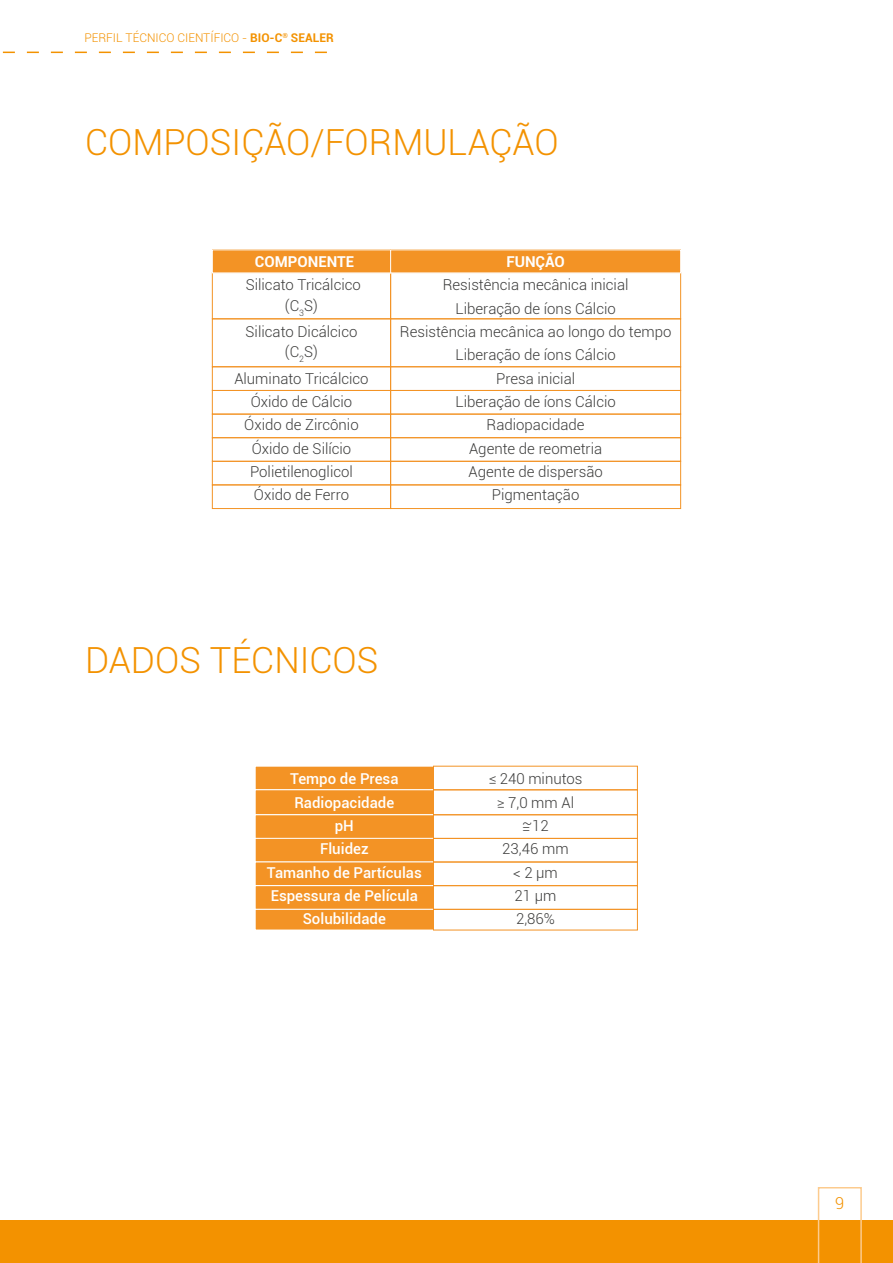
<style>
.page{position:relative;width:893px;height:1263px;background:#fff}
.page>*{position:absolute;margin:0;border:0;box-sizing:border-box;transform-origin:0 0}
.t1{font:300 36px "Roboto";color:#f39200}
.t2{font:300 16.5px "Roboto";color:#f39200}
.t3{font:300 15px/23.4px "Roboto";color:#3c3c3b;text-align:center}
.t4{font:500 15px/23.4px "Roboto";color:#fff;text-align:center}
.t5{font:700 15px "Roboto";color:#fff}
.t6{font:300 12px "Roboto";color:#f39200}
.s1{font-weight:700}
</style>
<div class="page">
<div style="left:0;top:1219px;width:893px;height:44px;background:#f39200"></div>
<svg style="left:818px;top:1187px;width:44px;height:76px"></svg>
<svg style="left:2px;top:52px;width:325px;height:1px"></svg>
<div style="left:212px;top:414px;width:179px;height:24px;border:1px solid #f39325"></div>
<div style="left:212px;top:437px;width:179px;height:25px;border:1px solid #f39325"></div>
<div style="left:212px;top:461px;width:179px;height:24px;border:1px solid #f39325"></div>
<div style="left:212px;top:484px;width:179px;height:25px;border:1px solid #f39325"></div>
<div style="left:212px;top:366px;width:179px;height:25px;border:1px solid #f39325"></div>
<div style="left:390px;top:366px;width:291px;height:25px;border:1px solid #f39325"></div>
<div style="left:212px;top:318px;width:179px;height:49px;border:1px solid #f39325"></div>
<div style="left:390px;top:318px;width:291px;height:49px;border:1px solid #f39325"></div>
<div style="left:212px;top:272px;width:179px;height:47px;border:1px solid #f39325"></div>
<div style="left:390px;top:272px;width:291px;height:47px;border:1px solid #f39325"></div>
<div style="left:390px;top:414px;width:291px;height:24px;border:1px solid #f39325"></div>
<div style="left:390px;top:437px;width:291px;height:25px;border:1px solid #f39325"></div>
<div style="left:390px;top:461px;width:291px;height:24px;border:1px solid #f39325"></div>
<div style="left:390px;top:484px;width:291px;height:25px;border:1px solid #f39325"></div>
<div style="left:212px;top:250px;width:179px;height:23px;background:#f39325"></div>
<div style="left:391px;top:250px;width:290px;height:23px;background:#f39325"></div>
<div style="left:255px;top:766px;width:178px;height:24px;background:#f39325"></div>
<div style="left:255px;top:790px;width:178px;height:25px;background:#f39325"></div>
<div style="left:255px;top:789px;width:179px;height:26px;border:1px solid #fff"></div>
<div style="left:255px;top:815px;width:178px;height:23px;background:#f39325"></div>
<div style="left:255px;top:814px;width:179px;height:25px;border:1px solid #fff"></div>
<div style="left:255px;top:838px;width:178px;height:24px;background:#f39325"></div>
<div style="left:255px;top:838px;width:179px;height:24px;border:1px solid #fff"></div>
<div style="left:255px;top:862px;width:178px;height:24px;background:#f39325"></div>
<div style="left:255px;top:861px;width:179px;height:25px;border:1px solid #fff"></div>
<div style="left:255px;top:886px;width:178px;height:23px;background:#f39325"></div>
<div style="left:255px;top:885px;width:179px;height:25px;border:1px solid #fff"></div>
<div style="left:255px;top:909px;width:178px;height:21px;background:#f39325"></div>
<div style="left:255px;top:909px;width:179px;height:21px;border:1px solid #fff"></div>
<div style="left:433px;top:789px;width:205px;height:26px;border:1px solid #f39325"></div>
<div style="left:433px;top:814px;width:205px;height:25px;border:1px solid #f39325"></div>
<div style="left:433px;top:838px;width:205px;height:24px;border:1px solid #f39325"></div>
<div style="left:433px;top:861px;width:205px;height:25px;border:1px solid #f39325"></div>
<div style="left:433px;top:885px;width:205px;height:25px;border:1px solid #f39325"></div>
<div style="left:433px;top:909px;width:205px;height:21px;border:1px solid #f39325"></div>
<p class="t6" style="left:84px;top:29px;width:251px">PERFIL TÉCNICO CIENTÍFICO - <span class="s1">BIO-C</span><sup>®</sup> <span class="s1">SEALER</span></p>
<h1 class="t1" style="left:85px;top:117px;width:475px">COMPOSIÇÃO/FORMULAÇÃO</h1>
<p class="t5" style="left:255px;top:251px;width:101px">COMPONENTE</p>
<p class="t5" style="left:506px;top:251px;width:60px">FUNÇÃO</p>
<p class="t3" style="left:246px;top:274px;width:117px;line-height:20.4px">Silicato Tricálcico (C<sub>3</sub>S)</p>
<p class="t3" style="left:246px;top:321px;width:113px;line-height:20.4px">Silicato Dicálcico (C<sub>2</sub>S)</p>
<p class="t3" style="left:234px;top:366px;width:136px">Aluminato Tricálcico<br>Óxido de Cálcio<br>Óxido de Zircônio<br>Óxido de Silício<br>Polietilenoglicol<br>Óxido de Ferro</p>
<p class="t3" style="left:400px;top:273px;width:273px">Resistência mecânica inicial<br>Liberação de íons Cálcio<br>Resistência mecânica ao longo do tempo<br>Liberação de íons Cálcio<br>Presa inicial<br>Liberação de íons Cálcio<br>Radiopacidade<br>Agente de reometria<br>Agente de dispersão<br>Pigmentação</p>
<h1 class="t1" style="left:85px;top:635px;width:295px">DADOS TÉCNICOS</h1>
<p class="t4" style="left:267px;top:767px;width:157px">Tempo de Presa<br>Radiopacidade<br>pH<br>Fluidez<br>Tamanho de Partículas<br>Espessura de Película<br>Solubilidade</p>
<p class="t3" style="left:488px;top:767px;width:96px">≤ 240 minutos ≥ 7,0 mm Al =~12<br>23,46 mm<br>&lt; 2 µm<br>21 µm<br>2,86%</p>
<p class="t2" style="left:835px;top:1192px;width:11px">9</p>
</div>
